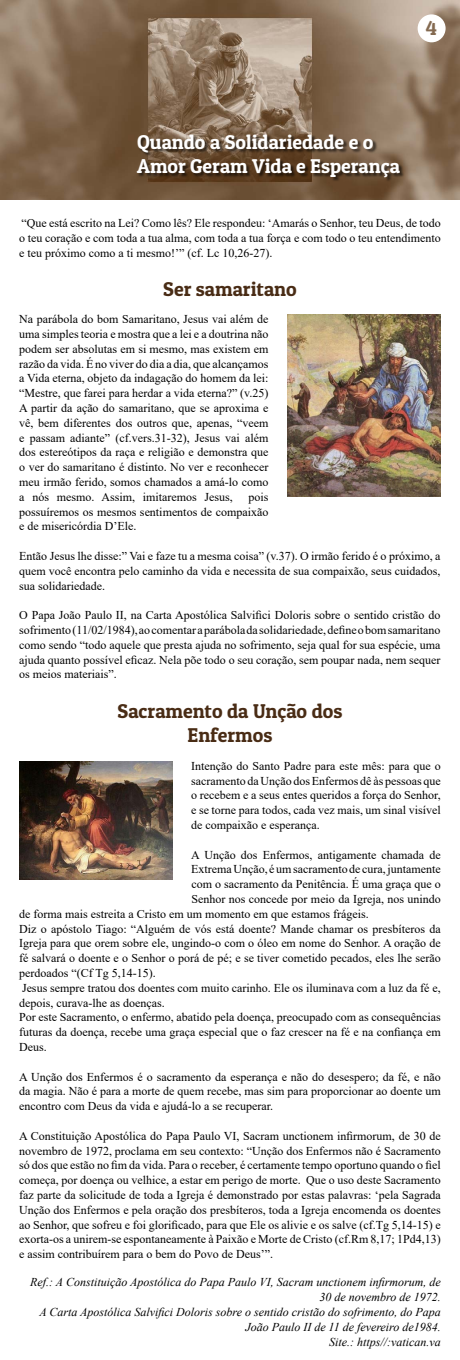
<style>
.page{position:relative;width:460px;height:1360px;background:#fff}
.page>*{position:absolute;margin:0;border:0;box-sizing:border-box;transform-origin:0 0}
.t1{font:20px/24px "Patua One";color:#fff}
.t2{font:20px/24px "Patua One";color:#492c15;text-align:center}
.t3{font:20px "Patua One";color:#846a51}
.t4{font:12px/14.8px "Times New Roman";color:#000;text-align:justify}
.t5{font:italic 12px/14.8px "Times New Roman";color:#000;text-align:right}
</style>
<div class="page">
<img style="left:0;top:0;width:460px;height:200px">
<div style="left:418px;top:14px;width:28px;height:28px;background:#fff;border-radius:50%"></div>
<div style="left:137px;top:134px;width:268px;height:48px;background:#000;opacity:.6"></div>
<img style="left:288px;top:315px;width:153px;height:182px">
<img style="left:19px;top:761px;width:153px;height:118px">
<h1 class="t3" style="left:426px;top:16px;width:13px">4</h1>
<h1 class="t1" style="left:137px;top:130px;width:264px">Quando a Solidariedade e o<br>Amor Geram Vida e Esperança</h1>
<p class="t4" style="left:19px;top:216px;width:423px">“Que está escrito na Lei? Como lês? Ele respondeu: ‘Amarás o Senhor, teu Deus, de todo o teu coração e com toda a tua alma, com toda a tua força e com todo o teu entendimento e teu próximo como a ti mesmo!’” (cf. Lc 10,26-27).</p>
<h1 class="t2" style="left:163px;top:276px;width:135px">Ser samaritano</h1>
<p class="t4" style="left:19px;top:311px;width:251px">Na parábola do bom Samaritano, Jesus vai além de uma simples teoria e mostra que a lei e a doutrina não podem ser absolutas em si mesmo, mas existem em razão da vida. É no viver do dia a dia, que alcançamos a Vida eterna, objeto da indagação do homem da lei: “Mestre, que farei para herdar a vida eterna?” (v.25)<br>A partir da ação do samaritano, que se aproxima e vê, bem diferentes dos outros que, apenas, “veem e passam adiante” (cf.vers.31-32), Jesus vai além dos estereótipos da raça e religião e demonstra que o ver do samaritano é distinto. No ver e reconhecer meu irmão ferido, somos chamados a amá-lo como a nós mesmo. Assim, imitaremos Jesus,</p>
<p class="t4" style="left:19px;top:489px;width:251px;text-indent:229px">pois possuíremos os mesmos sentimentos de compaixão e de misericórdia D’Ele.</p>
<p class="t4" style="left:19px;top:548px;width:423px">Então Jesus lhe disse:” Vai e faze tu a mesma coisa” (v.37). O irmão ferido é o próximo, a quem você encontra pelo caminho da vida e necessita de sua compaixão, seus cuidados, sua solidariedade.</p>
<p class="t4" style="left:19px;top:607px;width:423px">O Papa João Paulo II, na Carta Apostólica Salvifici Doloris sobre o sentido cristão do sofrimento (11/02/1984), ao comentar a parábola da solidariedade, define o bom samaritano como sendo “todo aquele que presta ajuda no sofrimento, seja qual for sua espécie, uma ajuda quanto possível eficaz. Nela põe todo o seu coração, sem poupar nada, nem sequer os meios materiais”.</p>
<h1 class="t2" style="left:118px;top:699px;width:226px">Sacramento da Unção dos<br>Enfermos</h1>
<p class="t4" style="left:191px;top:758px;width:251px">Intenção do Santo Padre para este mês: para que o sacramento da Unção dos Enfermos dê às pessoas que o recebem e a seus entes queridos a força do Senhor, e se torne para todos, cada vez mais, um sinal visível de compaixão e esperança.</p>
<p class="t4" style="left:191px;top:847px;width:251px">A Unção dos Enfermos, antigamente chamada de</p>
<p class="t4" style="left:191px;top:862px;width:251px">Extrema Unção, é um sacramento de cura, juntamente</p>
<p class="t4" style="left:192px;top:876px;width:251px">com o sacramento da Penitência. É uma graça que o</p>
<p class="t4" style="left:192px;top:891px;width:251px">Senhor nos concede por meio da Igreja, nos unindo</p>
<p class="t4" style="left:19px;top:906px;width:351px">de forma mais estreita a Cristo em um momento em que estamos frágeis.</p>
<p class="t4" style="left:19px;top:921px;width:423px">Diz o apóstolo Tiago: “Alguém de vós está doente? Mande chamar os presbíteros da</p>
<p class="t4" style="left:19px;top:936px;width:423px">Igreja para que orem sobre ele, ungindo-o com o óleo em nome do Senhor. A oração de</p>
<p class="t4" style="left:19px;top:950px;width:423px">fé salvará o doente e o Senhor o porá de pé; e se tiver cometido pecados, eles lhe serão</p>
<p class="t4" style="left:19px;top:965px;width:138px">perdoados “(Cf Tg 5,14-15).</p>
<p class="t4" style="left:22px;top:980px;width:420px">Jesus sempre tratou dos doentes com muito carinho. Ele os iluminava com a luz da fé e,</p>
<p class="t4" style="left:19px;top:995px;width:147px">depois, curava-lhe as doenças.</p>
<p class="t4" style="left:19px;top:1010px;width:423px">Por este Sacramento, o enfermo, abatido pela doença, preocupado com as consequências</p>
<p class="t4" style="left:19px;top:1024px;width:423px">futuras da doença, recebe uma graça especial que o faz crescer na fé e na confiança em</p>
<p class="t4" style="left:19px;top:1039px;width:29px">Deus.</p>
<p class="t4" style="left:19px;top:1069px;width:423px">A Unção dos Enfermos é o sacramento da esperança e não do desespero; da fé, e não da magia. Não é para a morte de quem recebe, mas sim para proporcionar ao doente um encontro com Deus da vida e ajudá-lo a se recuperar.</p>
<p class="t4" style="left:19px;top:1128px;width:423px">A Constituição Apostólica do Papa Paulo VI, Sacram unctionem infirmorum, de 30 de novembro de 1972, proclama em seu contexto: “Unção dos Enfermos não é Sacramento só dos que estão no fim da vida. Para o receber, é certamente tempo oportuno quando o fiel começa, por doença ou velhice, a estar em perigo de morte. Que o uso deste Sacramento faz parte da solicitude de toda a Igreja é demonstrado por estas palavras: ‘pela Sagrada Unção dos Enfermos e pela oração dos presbíteros, toda a Igreja encomenda os doentes ao Senhor, que sofreu e foi glorificado, para que Ele os alivie e os salve (cf.Tg 5,14-15) e exorta-os a unirem-se espontaneamente à Paixão e Morte de Cristo (cf.Rm 8,17; 1Pd4,13) e assim contribuírem para o bem do Povo de Deus’”.</p>
<p class="t5" style="left:30px;top:1275px;width:412px">Ref.: A Constituição Apostólica do Papa Paulo VI, Sacram unctionem infirmorum, de 30 de novembro de 1972.<br>A Carta Apostólica Salvifici Doloris sobre o sentido cristão do sofrimento, do Papa João Paulo II de 11 de fevereiro de1984.<br>Site.: https//:vatican.va</p>
</div>
